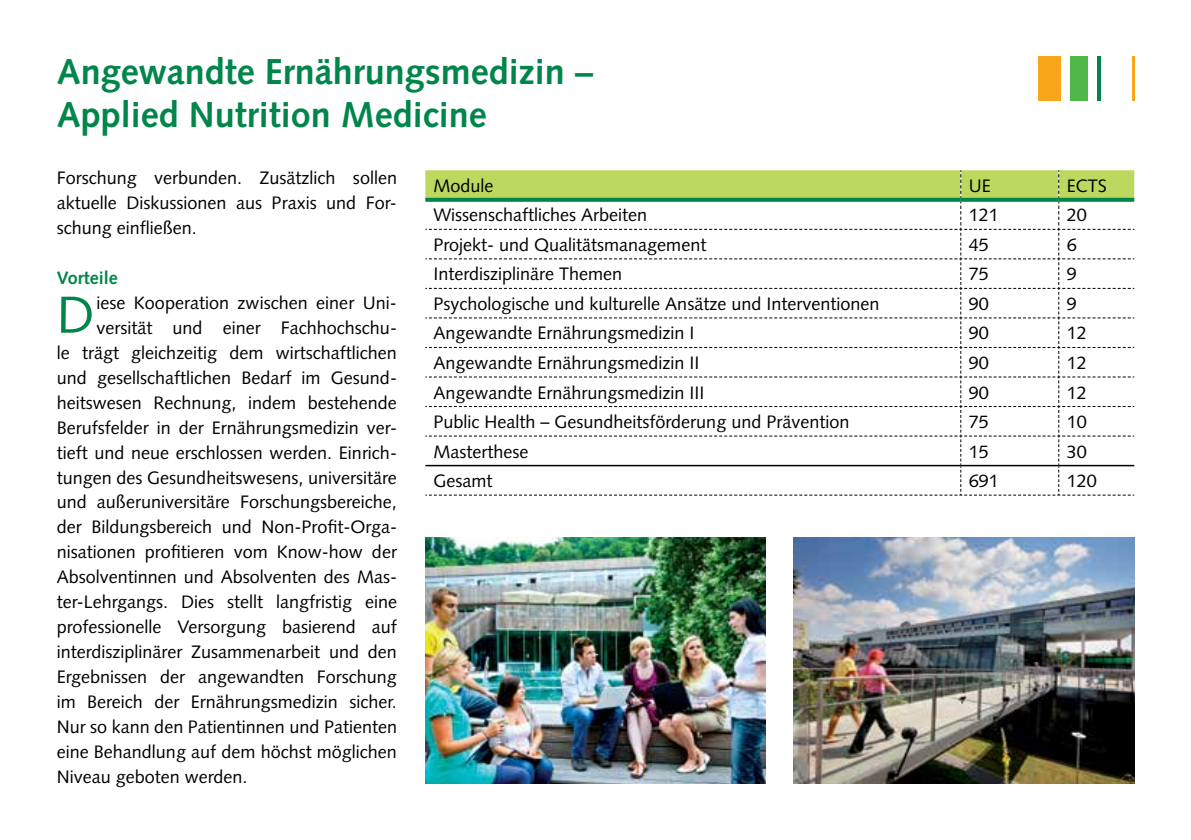
<style>
.page{position:relative;width:1191px;height:840px;background:#fff}
.page>*{position:absolute;margin:0;border:0;box-sizing:border-box;transform-origin:0 0}
.t1{font:52px "Syntax LT Std";color:#00854a}
.t2{font:700 36px/43.2px "Syntax LT Std";color:#00854a}
.t3{font:18px/25px "Syntax LT Std";color:#000;text-align:justify}
.t4{font:700 18px "Syntax LT Std";color:#00854a}
</style>
<div class="page">
<img style="left:794px;top:537px;width:340px;height:245px">
<img style="left:425px;top:537px;width:340px;height:245px">
<div style="left:1070px;top:57px;width:17px;height:44px;background:#50b848"></div>
<svg style="left:1097px;top:57px;width:3px;height:44px"></svg>
<hr style="left:1131px;top:57px;width:3px;height:44px;background:#faa61a">
<div style="left:1037px;top:57px;width:23px;height:44px;background:#faa61a"></div>
<svg style="left:425px;top:170px;width:709px;height:325px"></svg>
<svg style="left:425px;top:198px;width:535px;height:4px;background:#0c8a52"></svg>
<svg style="left:960px;top:198px;width:98px;height:4px"></svg>
<svg style="left:1058px;top:198px;width:76px;height:4px"></svg>
<hr style="left:425px;top:464px;width:535px;height:2px;background:#000">
<hr style="left:960px;top:464px;width:98px;height:2px;background:#000">
<hr style="left:1058px;top:464px;width:76px;height:2px;background:#000">
<h2 class="t2" style="left:57px;top:50px;width:538px">Angewandte Ernährungsmedizin –<br>Applied Nutrition Medicine</h2>
<p class="t3" style="left:57px;top:165px;width:342px">Forschung verbunden. Zusätzlich sollen aktuelle Diskussionen aus Praxis und For&shy;schung einfließen.</p>
<p class="t4" style="left:57px;top:267px;width:63px">Vorteile</p>
<h1 class="t1" style="left:57px;top:284px;width:39px">D</h1>
<p class="t3" style="left:96px;top:290px;width:302px">iese Kooperation zwischen einer Uni-</p>
<p class="t3" style="left:96px;top:315px;width:302px">versität und einer Fachhochschu-</p>
<p class="t3" style="left:57px;top:340px;width:342px">le trägt gleichzeitig dem wirtschaftlichen</p>
<p class="t3" style="left:57px;top:365px;width:342px">und gesellschaftlichen Bedarf im Gesund-</p>
<p class="t3" style="left:57px;top:389px;width:342px">heitswesen Rechnung, indem bestehende</p>
<p class="t3" style="left:57px;top:414px;width:342px">Berufsfelder in der Ernährungsmedizin ver-</p>
<p class="t3" style="left:57px;top:439px;width:342px">tieft und neue erschlossen werden. Einrich-</p>
<p class="t3" style="left:57px;top:464px;width:342px">tungen des Gesundheitswesens, universitäre</p>
<p class="t3" style="left:57px;top:489px;width:342px">und außeruniversitäre Forschungsbereiche,</p>
<p class="t3" style="left:57px;top:514px;width:339px">der Bildungsbereich und Non-Profit-Orga-</p>
<p class="t3" style="left:57px;top:539px;width:342px">nisationen profitieren vom Know-how der</p>
<p class="t3" style="left:57px;top:564px;width:342px">Absolventinnen und Absolventen des Mas-</p>
<p class="t3" style="left:57px;top:589px;width:342px">ter-Lehrgangs. Dies stellt langfristig eine</p>
<p class="t3" style="left:57px;top:614px;width:342px">professionelle Versorgung basierend auf</p>
<p class="t3" style="left:57px;top:639px;width:342px">interdisziplinärer Zusammenarbeit und den</p>
<p class="t3" style="left:57px;top:664px;width:342px">Ergebnissen der angewandten Forschung</p>
<p class="t3" style="left:57px;top:689px;width:342px">im Bereich der Ernährungsmedizin sicher.</p>
<p class="t3" style="left:57px;top:714px;width:342px">Nur so kann den Patientinnen und Patienten</p>
<p class="t3" style="left:57px;top:739px;width:342px">eine Behandlung auf dem höchst möglichen</p>
<p class="t3" style="left:57px;top:764px;width:192px">Niveau geboten werden.</p>
<p class="t3" style="left:433px;top:173px;width:62px">Module</p>
<p class="t3" style="left:968px;top:173px;width:23px">UE</p>
<p class="t3" style="left:1066px;top:173px;width:42px">ECTS</p>
<p class="t3" style="left:433px;top:202px;width:215px">Wissenschaftliches Arbeiten</p>
<p class="t3" style="left:968px;top:202px;width:32px">121</p>
<p class="t3" style="left:1066px;top:202px;width:22px">20</p>
<p class="t3" style="left:433px;top:232px;width:274px">Projekt- und Qualitätsmanagement</p>
<p class="t3" style="left:968px;top:232px;width:22px">45</p>
<p class="t3" style="left:1066px;top:232px;width:12px">6</p>
<p class="t3" style="left:433px;top:261px;width:190px">Interdisziplinäre Themen</p>
<p class="t3" style="left:968px;top:261px;width:22px">75</p>
<p class="t3" style="left:1066px;top:261px;width:12px">9</p>
<p class="t3" style="left:433px;top:291px;width:447px">Psychologische und kulturelle Ansätze und Interventionen</p>
<p class="t3" style="left:968px;top:291px;width:22px">90</p>
<p class="t3" style="left:1066px;top:291px;width:12px">9</p>
<p class="t3" style="left:433px;top:320px;width:263px">Angewandte Ernährungsmedizin I</p>
<p class="t3" style="left:968px;top:320px;width:22px">90</p>
<p class="t3" style="left:1066px;top:320px;width:22px">12</p>
<p class="t3" style="left:433px;top:350px;width:268px">Angewandte Ernährungsmedizin II</p>
<p class="t3" style="left:968px;top:350px;width:22px">90</p>
<p class="t3" style="left:1066px;top:350px;width:22px">12</p>
<p class="t3" style="left:433px;top:379px;width:273px">Angewandte Ernährungsmedizin III</p>
<p class="t3" style="left:968px;top:379px;width:22px">90</p>
<p class="t3" style="left:1066px;top:379px;width:22px">12</p>
<p class="t3" style="left:433px;top:409px;width:417px">Public Health – Gesundheitsförderung und Prävention</p>
<p class="t3" style="left:968px;top:409px;width:22px">75</p>
<p class="t3" style="left:1066px;top:409px;width:22px">10</p>
<p class="t3" style="left:433px;top:438px;width:96px">Masterthese</p>
<p class="t3" style="left:968px;top:438px;width:22px">15</p>
<p class="t3" style="left:1066px;top:438px;width:22px">30</p>
<p class="t3" style="left:433px;top:468px;width:61px">Gesamt</p>
<p class="t3" style="left:968px;top:468px;width:32px">691</p>
<p class="t3" style="left:1066px;top:468px;width:32px">120</p>
</div>
